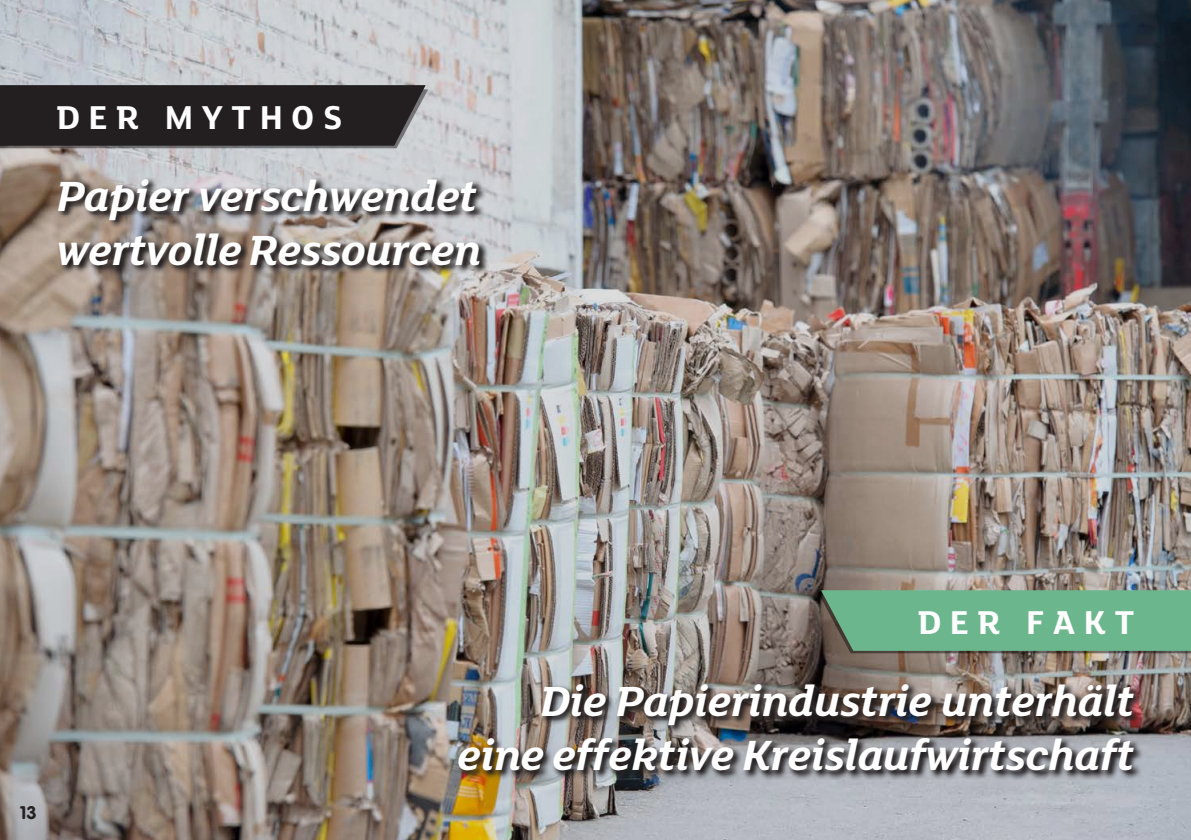
<style>
.page{position:relative;width:1191px;height:840px;background:#fff}
.page>*{position:absolute;margin:0;border:0;box-sizing:border-box;transform-origin:0 0}
.Fact_Subtext{font:italic 700 46px/54px "FS Lola";letter-spacing:-.01em;color:#fff;text-align:right}
.Myth_Subtext{font:italic 700 46px/54px "FS Lola";letter-spacing:-.01em;color:#fff}
.myth-label{font:700 36px "FS Lola";letter-spacing:.24em;color:#fff}
.t1{font:700 18px "VAG Rounded LT Pro";color:#231f20}
</style>
<div class="page">
<img style="left:0;top:0;width:1191px;height:839px">
<svg style="left:56px;top:176px;width:433px;height:99px"></svg>
<img style="left:456px;top:680px;width:688px;height:99px">
<svg style="left:818px;top:590px;width:373px;height:63px"></svg>
<div style="left:850px;top:607px;width:284px;height:26px;background:#6cb68d"></div>
<svg style="left:0;top:85px;width:428px;height:63px"></svg>
<p class="myth-label" style="left:57px;top:98px;width:287px">DER MYTHOS</p>
<p class="Myth_Subtext" style="left:57px;top:169px;width:426px">Papier verschwendet wertvolle Ressourcen</p>
<p class="t1" style="left:20px;top:800px;width:18px">13</p>
<p class="myth-label" style="left:918px;top:602px;width:218px">DER FAKT</p>
<p class="Fact_Subtext" style="left:457px;top:674px;width:678px">Die Papierindustrie unterhält eine effektive Kreislaufwirtschaft</p>
</div>
